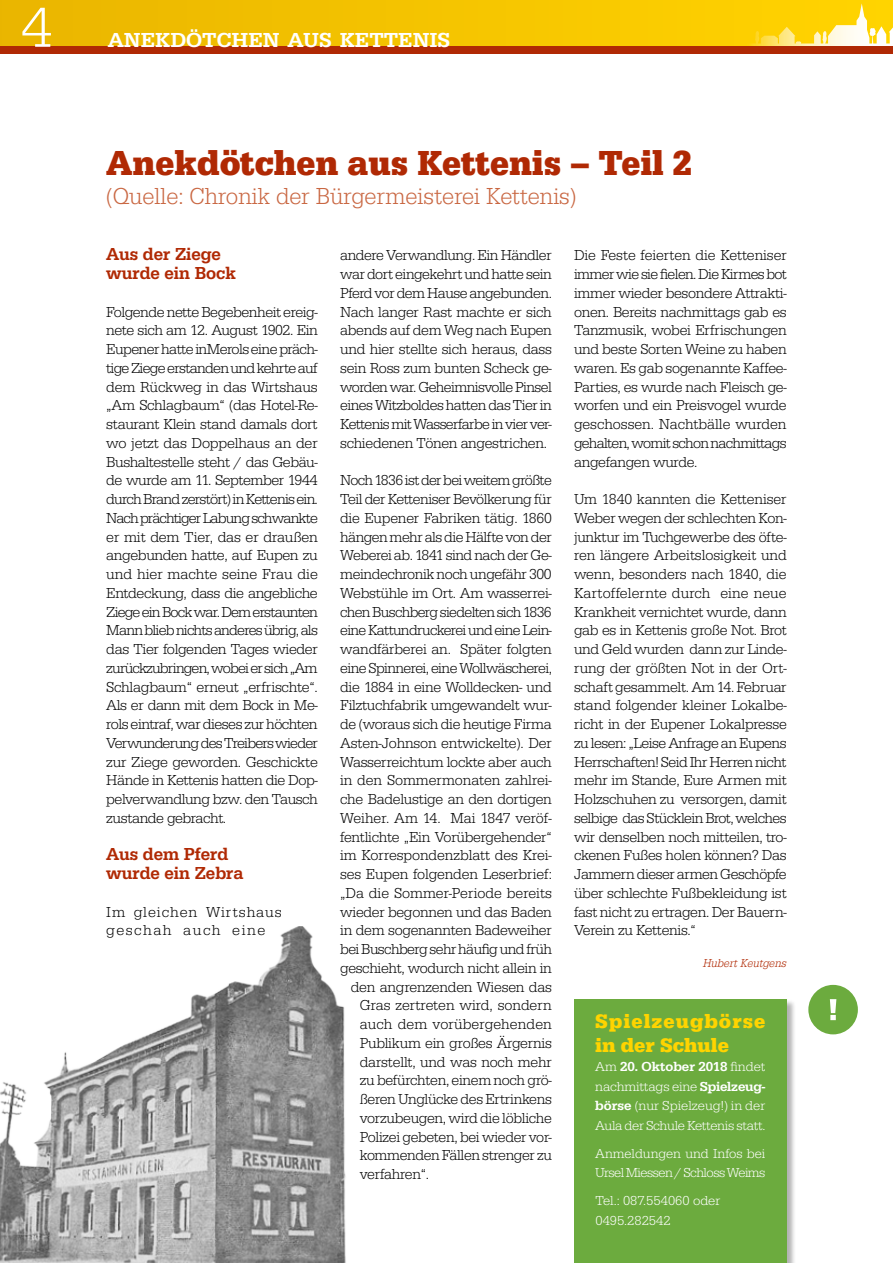
<style>
.page{position:relative;width:893px;height:1263px;background:#fff}
.page>*{position:absolute;margin:0;border:0;box-sizing:border-box;transform-origin:0 0}
.t1{font:58.5px "URW Egyptienne T Ligh";color:#fff}
.t2{font:36px "URW Egyptienne T Bold Narr";color:#b02904}
.t3{font:24px "URW Egyptienne T Ligh Narr";color:#c96742}
.t4{font:500 21px "URW Egyptienne T";color:#fff}
.t5{font:700 20.25px/24px "URW Egyptienne T";letter-spacing:.05em;color:#ffd400}
.t6{font:500 18px/18.8px "URW Egyptienne T";color:#b02904;scale:.95 1}
.t7{font:15px/18.8px "URW Egyptienne T Ligh";letter-spacing:-.02em;color:#000;text-align:justify}
.t8{font:15px "URW Egyptienne T Ligh";color:#000}
.t9{font:15px "URW Egyptienne T Ligh";letter-spacing:-.04em;color:#000}
.t10{font:15px/18.8px "URW Egyptienne T Ligh";letter-spacing:.06em;color:#000}
.t11{font:15px "URW Egyptienne T Ligh";letter-spacing:-.045em;color:#000}
.t12{font:15px "URW Egyptienne T Ligh";letter-spacing:.01em;color:#000}
.t13{font:13.5px/19.5px "URW Egyptienne T Ligh";letter-spacing:-.01em;color:#fff;text-align:justify}
.t14{font:13.5px/19.5px "URW Egyptienne T Ligh";letter-spacing:-.04em;color:#fff}
.t15{font:500 13.5px "URW Egyptienne T";color:#fff}
.t16{font:12px "URW Egyptienne T Ligh Extr Narr Obli";color:#b02904}
.s1{font-family:"URW Egyptienne T Ligh";font-weight:400}
.s2{font-family:"URW Egyptienne T";font-weight:500}
</style>
<div class="page">
<div style="left:0;top:0;width:893px;height:47px;background:#f3c200"></div>
<svg style="left:746px;top:3px;width:147px;height:44px"></svg>
<div style="left:0;top:47px;width:893px;height:7px;background:#b02904"></div>
<div style="left:574px;top:999px;width:222px;height:264px;background:#000;opacity:.3"></div>
<div style="left:574px;top:999px;width:213px;height:264px;background:#6cab3e"></div>
<img style="left:0;top:926px;width:346px;height:337px">
<div style="left:808px;top:985px;width:50px;height:49px;background:#6cab3e;border-radius:50%"></div>
<svg style="left:830px;top:999px;width:6px;height:21px"></svg>
<h1 class="t1" style="left:21px;top:-6px;width:33px">4</h1>
<h3 class="t4" style="left:108px;top:27px;width:344px">ANEKDÖTCHEN AUS KETTENIS</h3>
<h2 class="t2" style="left:106px;top:142px;width:587px">Anekdötchen aus Kettenis – Teil 2</h2>
<h3 class="t3" style="left:106px;top:182px;width:472px">(Quelle: Chronik der Bürgermeisterei Kettenis)</h3>
<p class="t6" style="left:106px;top:245px;width:138px">Aus der Ziege wurde ein Bock</p>
<p class="t7" style="left:106px;top:302px;width:213px">Folgende nette Begebenheit ereig&shy;nete sich am 12. August 1902. Ein Eupener hatte inMerols eine präch&shy;tige Ziege erstanden und kehrte auf dem Rückweg in das Wirtshaus „Am Schlagbaum“ (das Hotel-Re&shy;staurant Klein stand damals dort wo jetzt das Doppelhaus an der Bushaltestelle steht / das Gebäu&shy;de wurde am 11. September 1944 durch Brand zerstört) in Kettenis ein.<br>Nach prächtiger Labung schwankte er mit dem Tier, das er draußen angebunden hatte, auf Eupen zu und hier machte seine Frau die Entdeckung, dass die angebliche Ziege ein Bock war. Dem erstaunten Mann blieb nichts anderes übrig, als das Tier folgenden Tages wieder zurückzubringen, wobei er sich „Am Schlagbaum“ erneut „erfrischte“.<br>Als er dann mit dem Bock in Me&shy;rols eintraf, war dieses zur höchten Verwunderung des Treibers wieder zur Ziege geworden. Geschickte Hände in Kettenis hatten die Dop&shy;pelverwandlung bzw. den Tausch zustande gebracht.</p>
<p class="t6" style="left:106px;top:845px;width:146px">Aus dem Pferd wurde ein Zebra</p>
<p class="t10" style="left:106px;top:902px;width:177px">Im gleichen Wirtshaus geschah auch eine</p>
<p class="t7" style="left:340px;top:246px;width:213px">andere Verwandlung. Ein Händler war dort eingekehrt und hatte sein Pferd vor dem Hause angebunden.<br>Nach langer Rast machte er sich abends auf dem Weg nach Eupen und hier stellte sich heraus, dass sein Ross zum bunten Scheck ge&shy;worden war. Geheimnisvolle Pinsel eines Witzboldes hatten das Tier in Kettenis mit Wasserfarbe in vier ver&shy;schiedenen Tönen angestrichen.</p>
<p class="t11" style="left:340px;top:472px;width:213px">Noch 1836 ist der bei weitem größte</p>
<p class="t7" style="left:340px;top:490px;width:213px">Teil der Ketteniser Bevölkerung für</p>
<p class="t7" style="left:340px;top:508px;width:213px">die Eupener Fabriken tätig. 1860</p>
<p class="t7" style="left:340px;top:527px;width:213px">hängen mehr als die Hälfte von der</p>
<p class="t7" style="left:340px;top:546px;width:213px">Weberei ab. 1841 sind nach der Ge-</p>
<p class="t7" style="left:340px;top:565px;width:213px">meindechronik noch ungefähr 300</p>
<p class="t7" style="left:340px;top:583px;width:213px">Webstühle im Ort. Am wasserrei-</p>
<p class="t9" style="left:340px;top:603px;width:213px">chen Buschberg siedelten sich 1836</p>
<p class="t9" style="left:340px;top:622px;width:213px">eine Kattundruckerei und eine Lein-</p>
<p class="t7" style="left:340px;top:640px;width:213px">wandfärberei an. Später folgten</p>
<p class="t7" style="left:340px;top:658px;width:213px">eine Spinnerei, eine Wollwäscherei,</p>
<p class="t7" style="left:340px;top:677px;width:213px">die 1884 in eine Wolldecken- und</p>
<p class="t7" style="left:340px;top:696px;width:213px">Filztuchfabrik umgewandelt wur-</p>
<p class="t7" style="left:340px;top:715px;width:213px">de (woraus sich die heutige Firma</p>
<p class="t7" style="left:340px;top:733px;width:213px">Asten-Johnson entwickelte). Der</p>
<p class="t7" style="left:340px;top:752px;width:213px">Wasserreichtum lockte aber auch</p>
<p class="t7" style="left:340px;top:771px;width:213px">in den Sommermonaten zahlrei-</p>
<p class="t7" style="left:340px;top:790px;width:213px">che Badelustige an den dortigen</p>
<p class="t8" style="left:340px;top:809px;width:213px">Weiher. Am 14. Mai 1847 veröf-</p>
<p class="t7" style="left:340px;top:827px;width:213px">fentlichte „Ein Vorübergehender“</p>
<p class="t7" style="left:340px;top:846px;width:213px">im Korrespondenzblatt des Krei-</p>
<p class="t7" style="left:340px;top:865px;width:213px">ses Eupen folgenden Leserbrief:</p>
<p class="t8" style="left:340px;top:884px;width:213px">„Da die Sommer-Periode bereits</p>
<p class="t7" style="left:340px;top:902px;width:213px">wieder begonnen und das Baden</p>
<p class="t7" style="left:340px;top:921px;width:213px">in dem sogenannten Badeweiher</p>
<p class="t7" style="left:340px;top:940px;width:213px">bei Buschberg sehr häufig und früh</p>
<p class="t7" style="left:340px;top:958px;width:213px">geschieht, wodurch nicht allein in</p>
<p class="t7" style="left:351px;top:977px;width:203px">den angrenzenden Wiesen das</p>
<p class="t8" style="left:360px;top:997px;width:193px">Gras zertreten wird, sondern</p>
<p class="t12" style="left:360px;top:1016px;width:194px">auch dem vorübergehenden</p>
<p class="t7" style="left:360px;top:1033px;width:194px">Publikum ein großes Ärgernis</p>
<p class="t7" style="left:360px;top:1052px;width:194px">darstellt, und was noch mehr</p>
<p class="t7" style="left:360px;top:1071px;width:194px">zu befürchten, einem noch grö-</p>
<p class="t7" style="left:360px;top:1090px;width:194px">ßeren Unglücke des Ertrinkens</p>
<p class="t7" style="left:360px;top:1108px;width:194px">vorzubeugen, wird die löbliche</p>
<p class="t7" style="left:360px;top:1127px;width:193px">Polizei gebeten, bei wieder vor-</p>
<p class="t7" style="left:360px;top:1146px;width:194px">kommenden Fällen strenger zu</p>
<p class="t7" style="left:360px;top:1165px;width:71px">verfahren“.</p>
<p class="t7" style="left:574px;top:246px;width:214px">Die Feste feierten die Ketteniser immer wie sie fielen. Die Kirmes bot immer wieder besondere Attrakti&shy;onen. Bereits nachmittags gab es Tanzmusik, wobei Erfrischungen und beste Sorten Weine zu haben waren. Es gab sogenannte Kaffee-Parties, es wurde nach Fleisch ge&shy;worfen und ein Preisvogel wurde geschossen. Nachtbälle wurden gehalten, womit schon nachmittags angefangen wurde.</p>
<p class="t7" style="left:574px;top:490px;width:214px">Um 1840 kannten die Ketteniser Weber wegen der schlechten Kon&shy;junktur im Tuchgewerbe des öfte&shy;ren längere Arbeitslosigkeit und wenn, besonders nach 1840, die Kartoffelernte durch eine neue Krankheit vernichtet wurde, dann gab es in Kettenis große Not. Brot und Geld wurden dann zur Linde&shy;rung der größten Not in der Ort&shy;schaft gesammelt. Am 14. Februar stand folgender kleiner Lokalbe&shy;richt in der Eupener Lokalpresse zu lesen: „Leise Anfrage an Eupens Herrschaften! Seid Ihr Herren nicht mehr im Stande, Eure Armen mit Holzschuhen zu versorgen, damit selbige das Stücklein Brot, welches wir denselben noch mitteilen, tro&shy;ckenen Fußes holen können? Das Jammern dieser armen Geschöpfe über schlechte Fußbekleidung ist fast nicht zu ertragen. Der Bauern-Verein zu Kettenis.“</p>
<p class="t16" style="left:703px;top:956px;width:85px">Hubert Keutgens</p>
<h3 class="t5" style="left:595px;top:1009px;width:172px">Spielzeugbörse in der Schule</h3>
<p class="t15" style="left:595px;top:1059px;width:172px"><span class="s1">Am</span> 20. Oktober 2018 <span class="s1">findet</span></p>
<p class="t13" style="left:595px;top:1076px;width:172px">nachmittags eine <span class="s2">Spielzeug&shy;börse</span> (nur Spielzeug!) in der Aula der Schule Kettenis statt.</p>
<p class="t14" style="left:595px;top:1143px;width:172px">Anmeldungen und Infos bei<br>Ursel Miessen / Schloss Weims</p>
<p class="t13" style="left:595px;top:1191px;width:127px">Tel.: 087.554060 oder<br>0495.282542</p>
</div>
